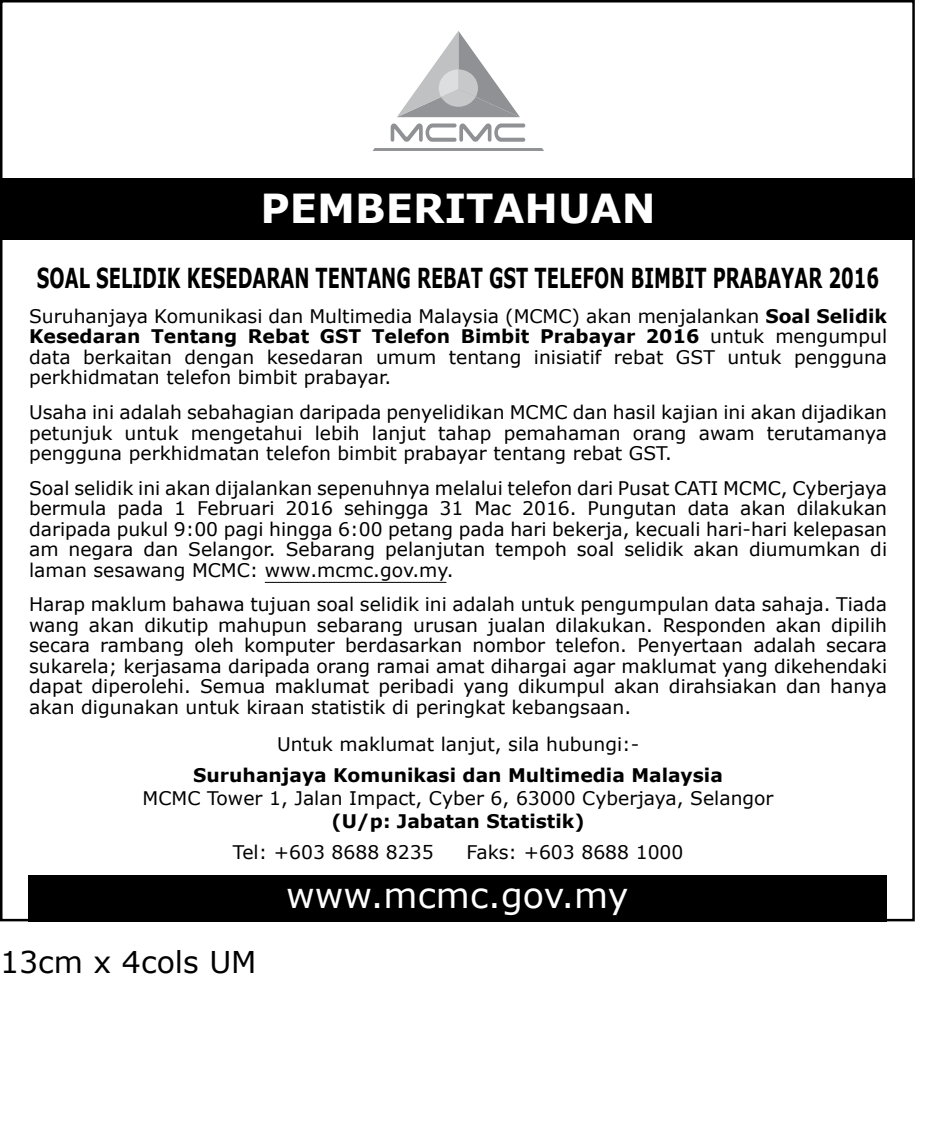
<style>
.page{position:relative;width:929px;height:1134px;background:#fff}
.page>*{position:absolute;margin:0;border:0;box-sizing:border-box;transform-origin:0 0}
.t1{font:700 40px "Verdana";color:#fff}
.t2{font:35px "Verdana";color:#fff}
.t3{font:30px "Verdana";color:#000}
.t4{font:700 27.5px "Verdana";color:#000;scale:.65 1}
.t5{font:18.75px/20.5px "Verdana";color:#000;text-align:justify}
.t6{font:700 18.75px "Verdana";color:#000}
.s1{font-weight:700}
</style>
<div class="page">
<div style="left:28px;top:875px;width:858px;height:46px;background:#000"></div>
<div style="left:0;top:178px;width:914px;height:61px;background:#000"></div>
<svg style="left:390px;top:123px;width:135px;height:19px"></svg>
<svg style="left:372px;top:148px;width:172px;height:3px"></svg>
<svg style="left:397px;top:31px;width:123px;height:86px"></svg>
<hr style="left:265px;top:582px;width:181px;height:1px;background:#000">
<h1 class="t1" style="left:260px;top:183px;width:396px">PEMBERITAHUAN</h1>
<h3 class="t4" style="left:37px;top:260px;width:1297px">SOAL SELIDIK KESEDARAN TENTANG REBAT GST TELEFON BIMBIT PRABAYAR 2016</h3>
<p class="t5" style="left:29px;top:306px;width:859px">Suruhanjaya Komunikasi dan Multimedia Malaysia (MCMC) akan menjalankan <span class="s1">Soal Selidik Kesedaran Tentang Rebat GST Telefon Bimbit Prabayar 2016</span> untuk mengumpul data berkaitan dengan kesedaran umum tentang inisiatif rebat GST untuk pengguna perkhidmatan telefon bimbit prabayar.</p>
<p class="t5" style="left:29px;top:402px;width:859px">Usaha ini adalah sebahagian daripada penyelidikan MCMC dan hasil kajian ini akan dijadikan petunjuk untuk mengetahui lebih lanjut tahap pemahaman orang awam terutamanya pengguna perkhidmatan telefon bimbit prabayar tentang rebat GST.</p>
<p class="t5" style="left:29px;top:478px;width:859px">Soal selidik ini akan dijalankan sepenuhnya melalui telefon dari Pusat CATI MCMC, Cyberjaya bermula pada 1 Februari 2016 sehingga 31 Mac 2016. Pungutan data akan dilakukan daripada pukul 9:00 pagi hingga 6:00 petang pada hari bekerja, kecuali hari-hari kelepasan am negara dan Selangor. Sebarang pelanjutan tempoh soal selidik akan diumumkan di laman sesawang MCMC: www.mcmc.gov.my.</p>
<p class="t5" style="left:29px;top:595px;width:859px">Harap maklum bahawa tujuan soal selidik ini adalah untuk pengumpulan data sahaja. Tiada wang akan dikutip mahupun sebarang urusan jualan dilakukan. Responden akan dipilih secara rambang oleh komputer berdasarkan nombor telefon. Penyertaan adalah secara sukarela; kerjasama daripada orang ramai amat dihargai agar maklumat yang dikehendaki dapat diperolehi. Semua maklumat peribadi yang dikumpul akan dirahsiakan dan hanya akan digunakan untuk kiraan statistik di peringkat kebangsaan.</p>
<p class="t5" style="left:277px;top:735px;width:363px">Untuk maklumat lanjut, sila hubungi:-</p>
<p class="t6" style="left:193px;top:763px;width:531px">Suruhanjaya Komunikasi dan Multimedia Malaysia</p>
<p class="t5" style="left:143px;top:788px;width:632px">MCMC Tower 1, Jalan Impact, Cyber 6, 63000 Cyberjaya, Selangor</p>
<p class="t6" style="left:331px;top:809px;width:254px">(U/p: Jabatan Statistik)</p>
<p class="t5" style="left:233px;top:842px;width:202px">Tel: +603 8688 8235</p>
<p class="t5" style="left:466px;top:842px;width:218px">Faks: +603 8688 1000</p>
<h3 class="t3" style="left:0;top:943px;width:258px">13cm x 4cols UM</h3>
<h2 class="t2" style="left:286px;top:873px;width:344px">www.mcmc.gov.my</h2>
</div>
